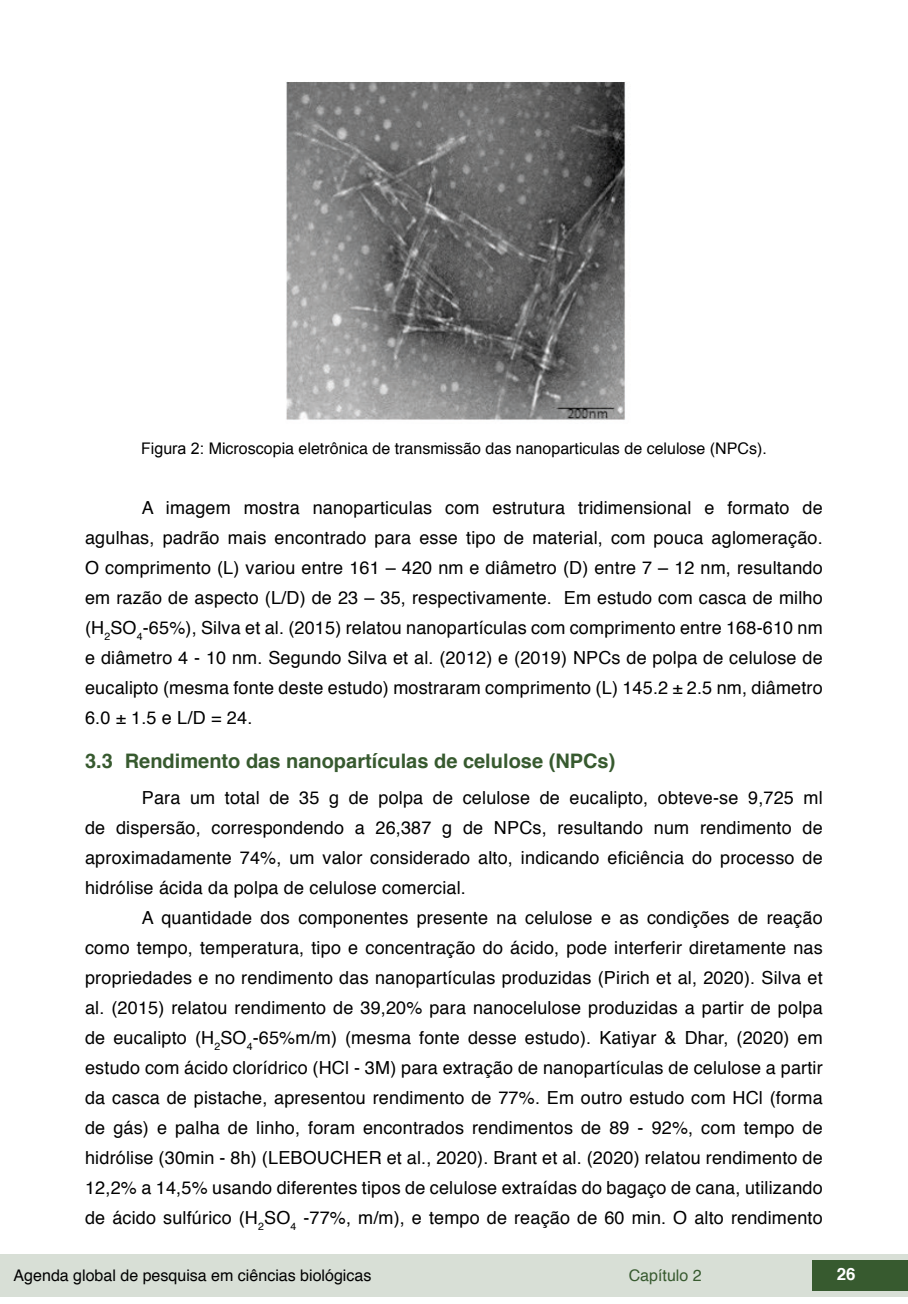
<style>
.page{position:relative;width:908px;height:1304px;background:#fff}
.page>*{position:absolute;margin:0;border:0;box-sizing:border-box;transform-origin:0 0}
.t1{font:700 20px "Helvetica";color:#375a2f}
.t2{font:18px/30px "Helvetica";letter-spacing:.01em;color:#000;text-align:justify}
.t3{font:700 16.8px "Helvetica";color:#fff}
.t4{font:16px "Helvetica";color:#000}
.t5{font:16px "Helvetica";color:#375a2f}
.s1{font-family:"Arial"}
</style>
<div class="page">
<div style="left:0;top:1254px;width:906px;height:43px;background:#d8dfd6"></div>
<div style="left:812px;top:1261px;width:95px;height:30px;background:#375a2f"></div>
<img style="left:286px;top:81px;width:340px;height:339px">
<p class="t4" style="left:141px;top:436px;width:627px"><span class="s1">Figura 2:</span> Microscopia eletrônica de transmissão das nanoparticulas de celulose (NPCs).</p>
<p class="t2" style="left:85px;top:493px;width:738px;text-indent:57px">A imagem mostra nanoparticulas com estrutura tridimensional e formato de agulhas, padrão mais encontrado para esse tipo de material, com pouca aglomeração.<br>O comprimento (L) variou entre 161 – 420 nm e diâmetro (D) entre 7 – 12 nm, resultando em razão de aspecto (L/D) de 23 – 35, respectivamente. Em estudo com casca de milho (H<sub>2</sub>SO<sub>4</sub>-65%), Silva et al. (2015) relatou nanopartículas com comprimento entre 168-610 nm e diâmetro 4 - 10 nm. Segundo Silva et al. (2012) e (2019) NPCs de polpa de celulose de eucalipto (mesma fonte deste estudo) mostraram comprimento (L) 145.2 ± 2.5 nm, diâmetro 6.0 ± 1.5 e L/D = 24.</p>
<p class="t1" style="left:85px;top:745px;width:531px">3.3 Rendimento das nanopartículas de celulose (NPCs)</p>
<p class="t2" style="left:85px;top:783px;width:738px;text-indent:57px">Para um total de 35 g de polpa de celulose de eucalipto, obteve-se 9,725 ml de dispersão, correspondendo a 26,387 g de NPCs, resultando num rendimento de aproximadamente 74%, um valor considerado alto, indicando eficiência do processo de hidrólise ácida da polpa de celulose comercial.</p>
<p class="t2" style="left:85px;top:903px;width:738px;text-indent:57px">A quantidade dos componentes presente na celulose e as condições de reação como tempo, temperatura, tipo e concentração do ácido, pode interferir diretamente nas propriedades e no rendimento das nanopartículas produzidas (Pirich et al, 2020). Silva et al. (2015) relatou rendimento de 39,20% para nanocelulose produzidas a partir de polpa de eucalipto (H<sub>2</sub>SO<sub>4</sub>-65%m/m) (mesma fonte desse estudo). Katiyar &amp; Dhar, (2020) em estudo com ácido clorídrico (HCl - 3M) para extração de nanopartículas de celulose a partir da casca de pistache, apresentou rendimento de 77%. Em outro estudo com HCl (forma de gás) e palha de linho, foram encontrados rendimentos de 89 - 92%, com tempo de hidrólise (30min - 8h) (LEBOUCHER et al., 2020). Brant et al. (2020) relatou rendimento de 12,2% a 14,5% usando diferentes tipos de celulose extraídas do bagaço de cana, utilizando de ácido sulfúrico (H<sub>2</sub>SO<sub>4</sub> -77%, m/m), e tempo de reação de 60 min. O alto rendimento</p>
<p class="t4" style="left:14px;top:1263px;width:359px">Agenda global de pesquisa em ciências biológicas</p>
<p class="t5" style="left:628px;top:1263px;width:74px">Capítulo 2</p>
<p class="t3" style="left:836px;top:1261px;width:20px">26</p>
</div>
